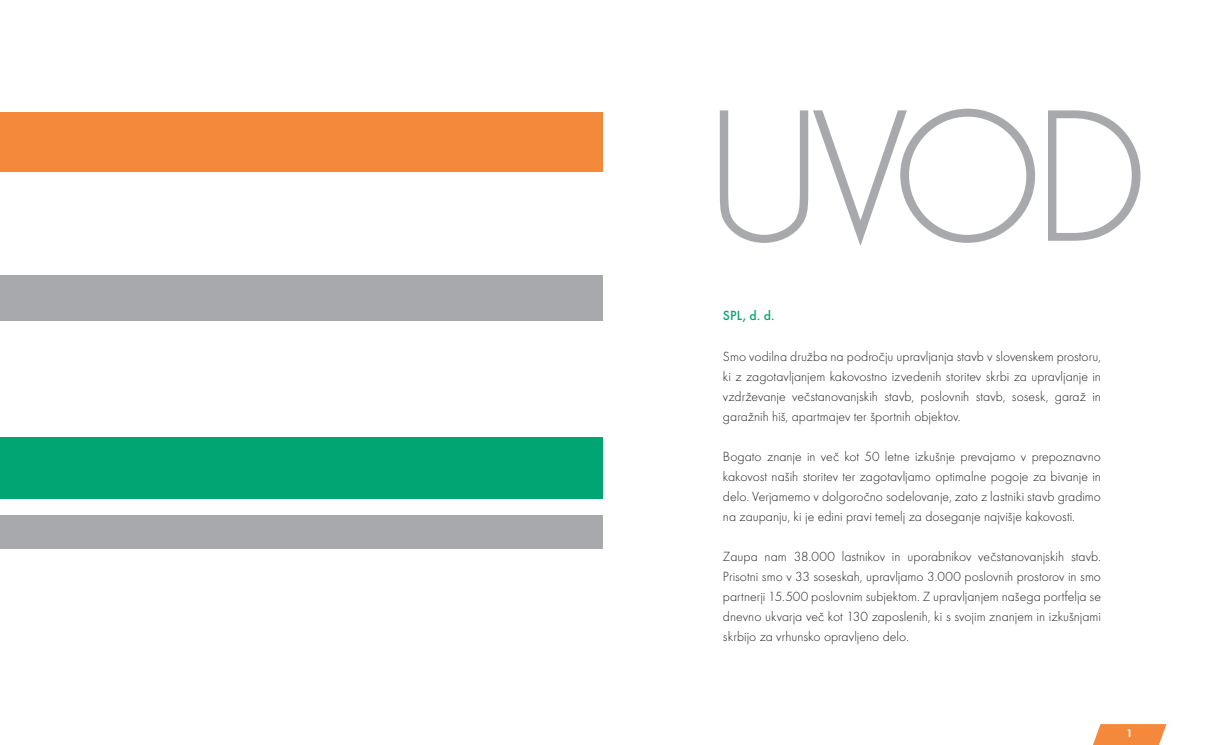
<style>
.page{position:relative;width:1205px;height:745px;background:#fff}
.page>*{position:absolute;margin:0;border:0;box-sizing:border-box;transform-origin:0 0}
.t1{font:195.12px "Futura TCE Ligh";color:#a8a9ad}
.t2{font:13.75px/20px "Futura TCE Ligh";color:#231f20;text-align:justify}
.t3{font:500 13.75px "Futura TCE";color:#00a574}
.t4{font:600 11.25px "Futura TCE";color:#fff}
</style>
<div class="page">
<div style="left:0;top:515px;width:602px;height:33px;background:#a8a9ad"></div>
<div style="left:0;top:113px;width:602px;height:59px;background:#f5893b"></div>
<div style="left:0;top:275px;width:602px;height:45px;background:#a8a9ad"></div>
<div style="left:0;top:437px;width:602px;height:62px;background:#00a574"></div>
<svg style="left:1093px;top:724px;width:73px;height:20px"></svg>
<h1 class="t1" style="left:702px;top:65px;width:450px">UVOD</h1>
<p class="t3" style="left:723px;top:307px;width:53px">SPL, d. d.</p>
<p class="t2" style="left:723px;top:346px;width:379px">Smo vodilna družba na področju upravljanja stavb v slovenskem prostoru, ki z zagotavljanjem kakovostno izvedenih storitev skrbi za upravljanje in vzdrževanje večstanovanjskih stavb, poslovnih stavb, sosesk, garaž in garažnih hiš, apartmajev ter športnih objektov.</p>
<p class="t2" style="left:723px;top:446px;width:379px">Bogato znanje in več kot 50 letne izkušnje prevajamo v prepoznavno kakovost naših storitev ter zagotavljamo optimalne pogoje za bivanje in delo. Verjamemo v dolgoročno sodelovanje, zato z lastniki stavb gradimo na zaupanju, ki je edini pravi temelj za doseganje najvišje kakovosti.</p>
<p class="t2" style="left:723px;top:546px;width:379px">Zaupa nam 38.000 lastnikov in uporabnikov večstanovanjskih stavb.<br>Prisotni smo v 33 soseskah, upravljamo 3.000 poslovnih prostorov in smo partnerji 15.500 poslovnim subjektom. Z upravljanjem našega portfelja se dnevno ukvarja več kot 130 zaposlenih, ki s svojim znanjem in izkušnjami skrbijo za vrhunsko opravljeno delo.</p>
<p class="t4" style="left:1126px;top:726px;width:8px">1</p>
</div>
